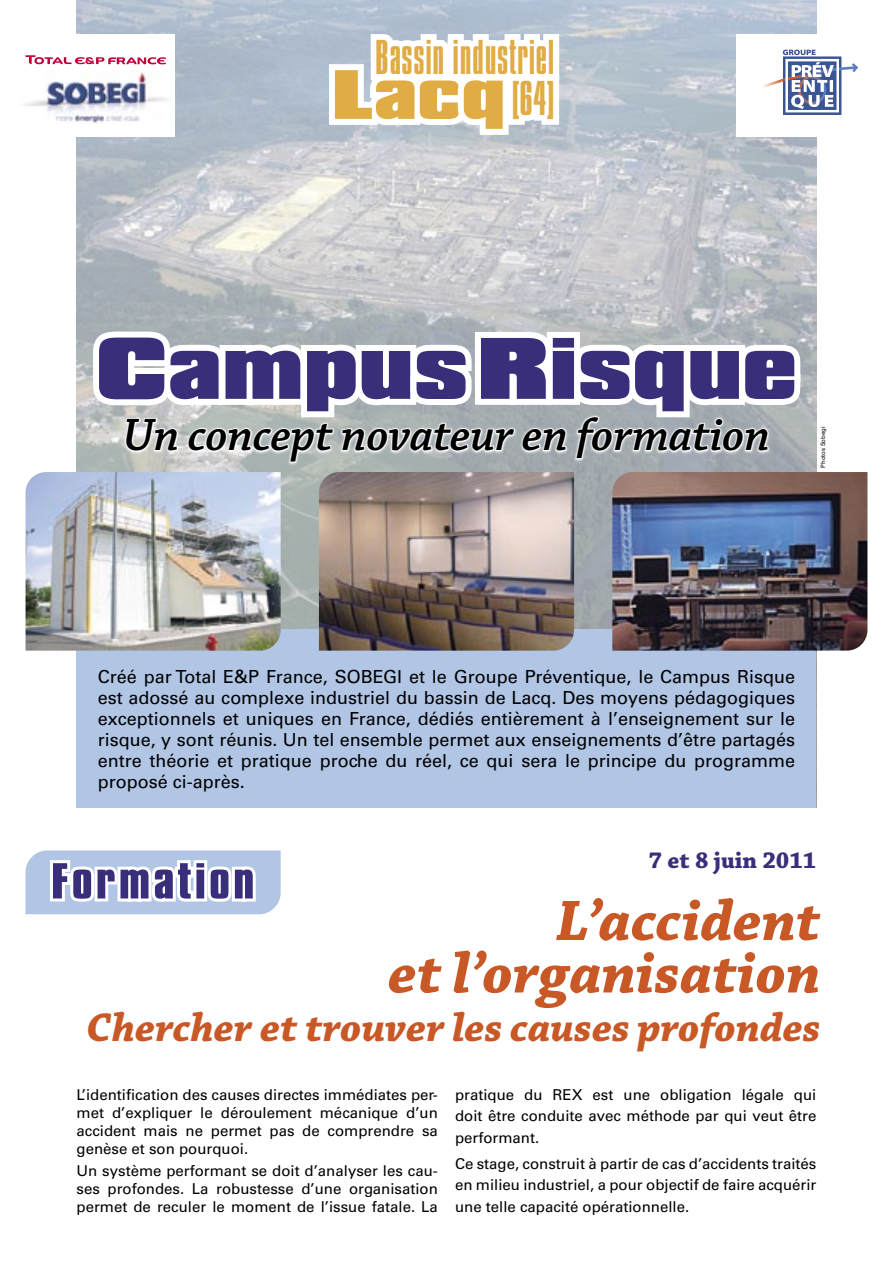
<style>
.page{position:relative;width:893px;height:1263px;background:#fff}
.page>*{position:absolute;margin:0;border:0;box-sizing:border-box;transform-origin:0 0}
.t1{font:900 75px "Compacta BT";letter-spacing:.005em;color:#392e7a;scale:1.2 1}
.t2{font:italic 700 60px/52.5px "Chaparral Pro";color:#c95827;text-align:right}
.t3{font:900 60px "Compacta BT";color:#e0ac43;scale:1.2 1}
.t4{font:italic 600 48px "Chaparral Pro";letter-spacing:-.01em;color:#000}
.t5{font:700 43.5px "Compacta BT";letter-spacing:.06em;color:#392e7a;scale:1.2 1}
.t6{font:italic 700 42px "Chaparral Pro";color:#c95827}
.t7{font:300 42px "Compacta BT";letter-spacing:.015em;color:#e0ac43}
.t8{font:700 24px "Chaparral Pro";color:#392e7a}
.t9{font:18px/21px "Univers";color:#000;text-align:justify}
.t10{font:15px/18px "Univers";color:#000;text-align:justify}
.t11{font:6px "Univers";color:#000}
.s1{font-weight:300;font-size:42px}
</style>
<div class="page">
<img style="left:77px;top:0;width:739px;height:629px">
<div style="left:77px;top:629px;width:739px;height:179px;background:#b1c5e5"></div>
<img style="left:26px;top:472px;width:255px;height:179px">
<img style="left:319px;top:472px;width:255px;height:179px">
<img style="left:612px;top:472px;width:255px;height:179px">
<svg style="left:323px;top:28px;width:242px;height:113px"></svg>
<div style="left:17px;top:34px;width:157px;height:102px;background:#fff"></div>
<img style="left:25px;top:72px;width:142px;height:51px">
<div style="left:736px;top:34px;width:131px;height:102px;background:#fff"></div>
<svg style="left:783px;top:112px;width:58px;height:3px"></svg>
<svg style="left:763px;top:50px;width:95px;height:62px"></svg>
<svg style="left:87px;top:326px;width:719px;height:139px"></svg>
<svg style="left:26px;top:55px;width:140px;height:9px"></svg>
<svg style="left:26px;top:850px;width:255px;height:64px"></svg>
<h3 class="t7" style="left:375px;top:34px;width:181px">Bassin industriel</h3>
<h2 class="t3" style="left:332px;top:58px;width:187px">Lacq<span class="s1">[64]</span></h2>
<h1 class="t1" style="left:96px;top:323px;width:585px">CampusRisque</h1>
<h3 class="t4" style="left:123px;top:408px;width:649px">Un concept novateur en formation</h3>
<p class="t11" style="left:819px;top:468px;width:43px;rotate:-90deg">Photos Sobegi</p>
<p class="t9" style="left:98px;top:666px;width:699px">Créé par Total E&amp;P France, SOBEGI et le Groupe Préventique, le Campus Risque est adossé au complexe industriel du bassin de Lacq. Des moyens pédagogiques exceptionnels et uniques en France, dédiés entièrement à l’enseignement sur le risque, y sont réunis. Un tel ensemble permet aux enseignements d’être partagés entre théorie et pratique proche du réel, ce qui sera le principe du programme proposé ci-après.</p>
<h3 class="t8" style="left:649px;top:846px;width:169px">7 et 8 juin 2011</h3>
<h3 class="t5" style="left:51px;top:855px;width:171px">Formation</h3>
<h2 class="t2" style="left:388px;top:898px;width:434px">L’accident<br>et l’organisation</h2>
<h3 class="t6" style="left:87px;top:1002px;width:735px">Chercher et trouver les causes profondes</h3>
<p class="t10" style="left:77px;top:1086px;width:363px">L’identification des causes directes immédiates per&shy;met d’expliquer le déroulement mécanique d’un accident mais ne permet pas de comprendre sa genèse et son pourquoi.</p>
<p class="t10" style="left:77px;top:1162px;width:363px">Un système performant se doit d’analyser les cau&shy;ses profondes. La robustesse d’une organisation permet de reculer le moment de l’issue fatale. La</p>
<p class="t10" style="left:455px;top:1084px;width:363px;line-height:21.6px">pratique du REX est une obligation légale qui doit être conduite avec méthode par qui veut être performant.</p>
<p class="t10" style="left:455px;top:1153px;width:363px;line-height:21.6px">Ce stage, construit à partir de cas d’accidents traités en milieu industriel, a pour objectif de faire acquérir une telle capacité opérationnelle.</p>
</div>
